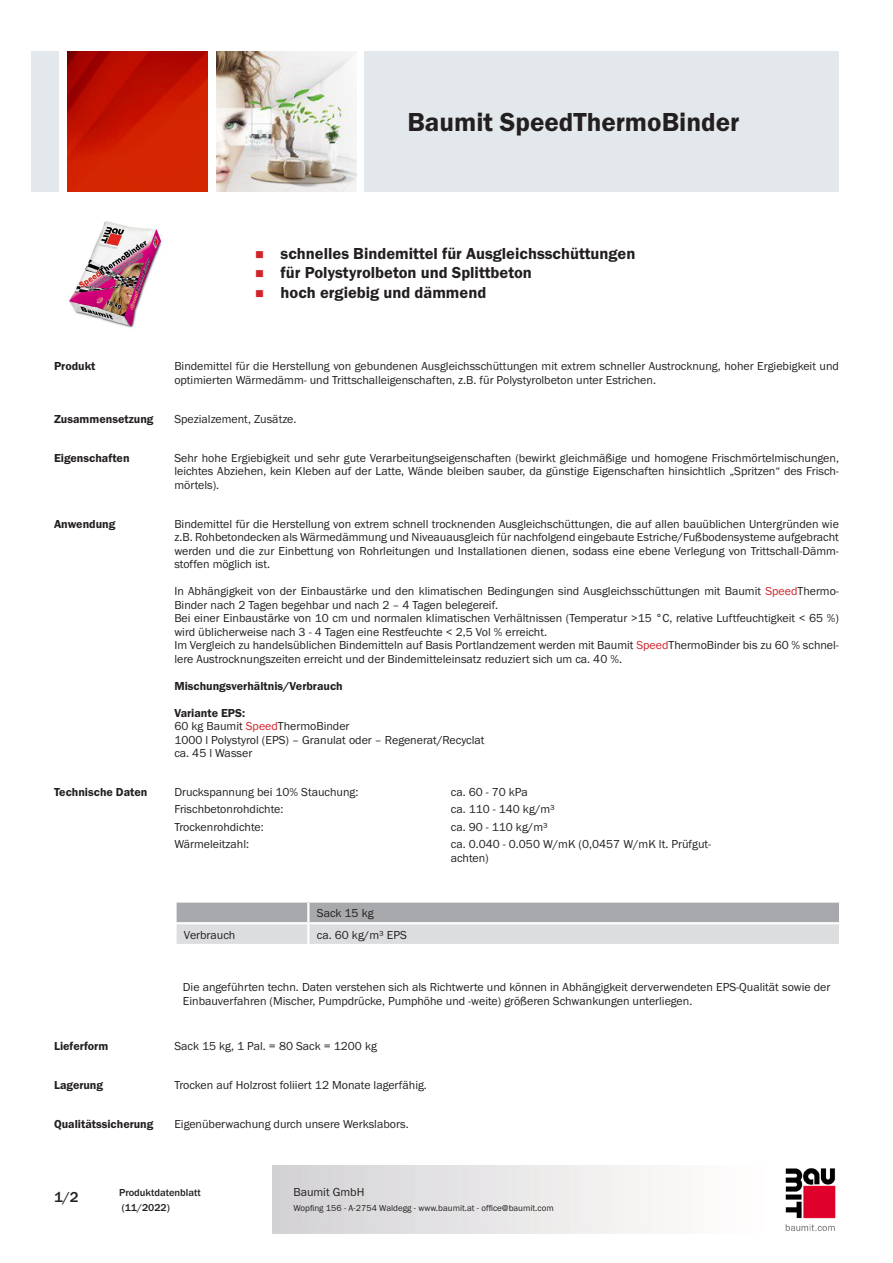
<style>
.page{position:relative;width:893px;height:1263px;background:#fff}
.page>*{position:absolute;margin:0;border:0;box-sizing:border-box;transform-origin:0 0}
.PDS_Produktname{font:27px "BM Franklin Gothic URW Dem";color:#231f20}
.t1{font:16.5px "BM Franklin Gothic URW Dem";color:#231f20}
.t2{font:500 15px "BM Franklin Gothic URW";color:#231f20}
.PDS_Standard{font:12px/13.5px "BM Franklin Gothic URW Boo";color:#231f20}
.PDS_Standard_linksbü{font:12px/13.5px "BM Franklin Gothic URW Boo";color:#231f20}
.PDS_Header{font:12px "BM Franklin Gothic URW Dem";color:#231f20}
.PDS_Standard-2{font:12px "BM Franklin Gothic URW Dem";color:#231f20}
.t3{font:500 10.5px/15px "BM Franklin Gothic URW";color:#231f20}
.t4{font:9px "BM Franklin Gothic URW Boo";color:#231f20}
.s1{color:#d1232a}
</style>
<div class="page">
<img style="left:785px;top:1168px;width:51px;height:63px">
<div style="left:32px;top:51px;width:27px;height:140px;background:#e2e8eb"></div>
<img style="left:68px;top:52px;width:140px;height:139px">
<img style="left:216px;top:51px;width:141px;height:140px">
<div style="left:365px;top:51px;width:474px;height:140px;background:#e2e8eb"></div>
<img style="left:68px;top:221px;width:94px;height:107px">
<svg style="left:175px;top:901px;width:665px;height:43px"></svg>
<hr style="left:174px;top:922px;width:134px;height:2px;background:#fff">
<hr style="left:174px;top:924px;width:3px;height:20px;background:#fff">
<hr style="left:308px;top:922px;width:533px;height:2px;background:#fff">
<hr style="left:307px;top:924px;width:2px;height:20px;background:#fff">
<hr style="left:839px;top:924px;width:2px;height:20px;background:#fff">
<p class="PDS_Produktname" style="left:407px;top:106px;width:334px">Baumit SpeedThermoBinder</p>
<p class="t1" style="left:281px;top:243px;width:356px">schnelles Bindemittel für Ausgleichsschüttungen</p>
<p class="t1" style="left:281px;top:263px;width:253px">für Polystyrolbeton und Splittbeton</p>
<p class="t1" style="left:281px;top:282px;width:207px">hoch ergiebig und dämmend</p>
<p class="PDS_Header" style="left:54px;top:359px;width:43px">Produkt</p>
<p class="PDS_Standard" style="left:174px;top:360px;width:666px">Bindemittel für die Herstellung von gebundenen Ausgleichsschüttungen mit extrem schneller Austrocknung, hoher Ergiebigkeit und optimierten Wärmedämm- und Trittschalleigenschaften, z.B. für Polystyrolbeton unter Estrichen.</p>
<p class="PDS_Header" style="left:54px;top:411px;width:101px">Zusammensetzung</p>
<p class="PDS_Standard" style="left:174px;top:412px;width:124px">Spezialzement, Zusätze.</p>
<p class="PDS_Header" style="left:54px;top:450px;width:77px">Eigenschaften</p>
<p class="PDS_Standard" style="left:174px;top:451px;width:666px;text-align:justify">Sehr hohe Ergiebigkeit und sehr gute Verarbeitungseigenschaften (bewirkt gleichmäßige und homogene Frischmörtelmischungen, leichtes Abziehen, kein Kleben auf der Latte, Wände bleiben sauber, da günstige Eigenschaften hinsichtlich „Spritzen“ des Frisch&shy;mörtels).</p>
<p class="PDS_Header" style="left:54px;top:516px;width:63px">Anwendung</p>
<p class="PDS_Standard" style="left:174px;top:517px;width:666px;text-align:justify">Bindemittel für die Herstellung von extrem schnell trocknenden Ausgleichschüttungen, die auf allen bauüblichen Untergründen wie z.B. Rohbetondecken als Wärmedämmung und Niveauausgleich für nachfolgend eingebaute Estriche/Fußbodensysteme aufgebracht werden und die zur Einbettung von Rohrleitungen und Installationen dienen, sodass eine ebene Verlegung von Trittschall-Dämm&shy;stoffen möglich ist.</p>
<p class="PDS_Standard" style="left:174px;top:584px;width:666px">In Abhängigkeit von der Einbaustärke und den klimatischen Bedingungen sind Ausgleichsschüttungen mit Baumit <span class="s1">Speed</span>Thermo-<br>Binder nach 2 Tagen begehbar und nach 2 – 4 Tagen belegereif.</p>
<p class="PDS_Standard" style="left:174px;top:611px;width:666px">Bei einer Einbaustärke von 10 cm und normalen klimatischen Verhältnissen (Temperatur &gt;15 °C, relative Luftfeuchtigkeit &lt; 65 %) wird üblicherweise nach 3 - 4 Tagen eine Restfeuchte &lt; 2,5 Vol % erreicht.</p>
<p class="PDS_Standard" style="left:174px;top:638px;width:666px">Im Vergleich zu handelsüblichen Bindemitteln auf Basis Portlandzement werden mit Baumit <span class="s1">Speed</span>ThermoBinder bis zu 60 % schnel&shy;lere Austrocknungszeiten erreicht und der Bindemitteleinsatz reduziert sich um ca. 40 %.</p>
<p class="PDS_Standard-2" style="left:174px;top:678px;width:170px">Mischungsverhältnis/Verbrauch</p>
<p class="PDS_Standard-2" style="left:174px;top:705px;width:72px">Variante EPS:</p>
<p class="PDS_Standard" style="left:174px;top:719px;width:177px">60 kg Baumit <span class="s1">Speed</span>ThermoBinder</p>
<p class="PDS_Standard" style="left:174px;top:733px;width:312px">1000 l Polystyrol (EPS) – Granulat oder – Regenerat/Recyclat</p>
<p class="PDS_Standard" style="left:174px;top:746px;width:79px">ca. 45 l Wasser</p>
<p class="PDS_Header" style="left:54px;top:784px;width:95px">Technische Daten</p>
<p class="PDS_Standard_linksbü" style="left:174px;top:785px;width:186px">Druckspannung bei 10% Stauchung:</p>
<p class="PDS_Standard_linksbü" style="left:451px;top:785px;width:79px">ca. 60 - 70 kPa</p>
<p class="PDS_Standard_linksbü" style="left:174px;top:803px;width:111px">Frischbetonrohdichte:</p>
<p class="PDS_Standard_linksbü" style="left:451px;top:803px;width:106px">ca. 110 - 140 kg/m³</p>
<p class="PDS_Standard_linksbü" style="left:174px;top:820px;width:91px">Trockenrohdichte:</p>
<p class="PDS_Standard_linksbü" style="left:451px;top:820px;width:99px">ca. 90 - 110 kg/m³</p>
<p class="PDS_Standard_linksbü" style="left:174px;top:838px;width:76px">Wärmeleitzahl:</p>
<p class="PDS_Standard_linksbü" style="left:451px;top:838px;width:262px">ca. 0.040 - 0.050 W/mK (0,0457 W/mK lt. Prüfgut&shy;achten)</p>
<p class="PDS_Standard_linksbü" style="left:317px;top:906px;width:58px">Sack 15 kg</p>
<p class="PDS_Standard_linksbü" style="left:184px;top:928px;width:53px">Verbrauch</p>
<p class="PDS_Standard_linksbü" style="left:317px;top:928px;width:92px">ca. 60 kg/m³ EPS</p>
<p class="PDS_Standard" style="left:183px;top:981px;width:649px">Die angeführten techn. Daten verstehen sich als Richtwerte und können in Abhängigkeit derverwendeten EPS-Qualität sowie der<br>Einbauverfahren (Mischer, Pumpdrücke, Pumphöhe und -weite) größeren Schwankungen unterliegen.</p>
<p class="PDS_Header" style="left:54px;top:1039px;width:56px">Lieferform</p>
<p class="PDS_Standard" style="left:174px;top:1040px;width:204px">Sack 15 kg, 1 Pal. = 80 Sack = 1200 kg</p>
<p class="PDS_Header" style="left:54px;top:1077px;width:51px">Lagerung</p>
<p class="PDS_Standard" style="left:174px;top:1078px;width:254px">Trocken auf Holzrost foliiert 12 Monate lagerfähig.</p>
<p class="PDS_Header" style="left:54px;top:1116px;width:101px">Qualitätssicherung</p>
<p class="PDS_Standard" style="left:174px;top:1117px;width:236px">Eigenüberwachung durch unsere Werkslabors.</p>
<p class="t2" style="left:54px;top:1188px;width:26px">1/2</p>
<p class="t3" style="left:119px;top:1185px;width:83px">Produktdatenblatt (11/2022)</p>
<p class="PDS_Standard" style="left:293px;top:1185px;width:73px">Baumit GmbH</p>
<p class="t4" style="left:293px;top:1202px;width:262px">Wopfing 156 - A-2754 Waldegg - www.baumit.at - office@baumit.com</p>
</div>
